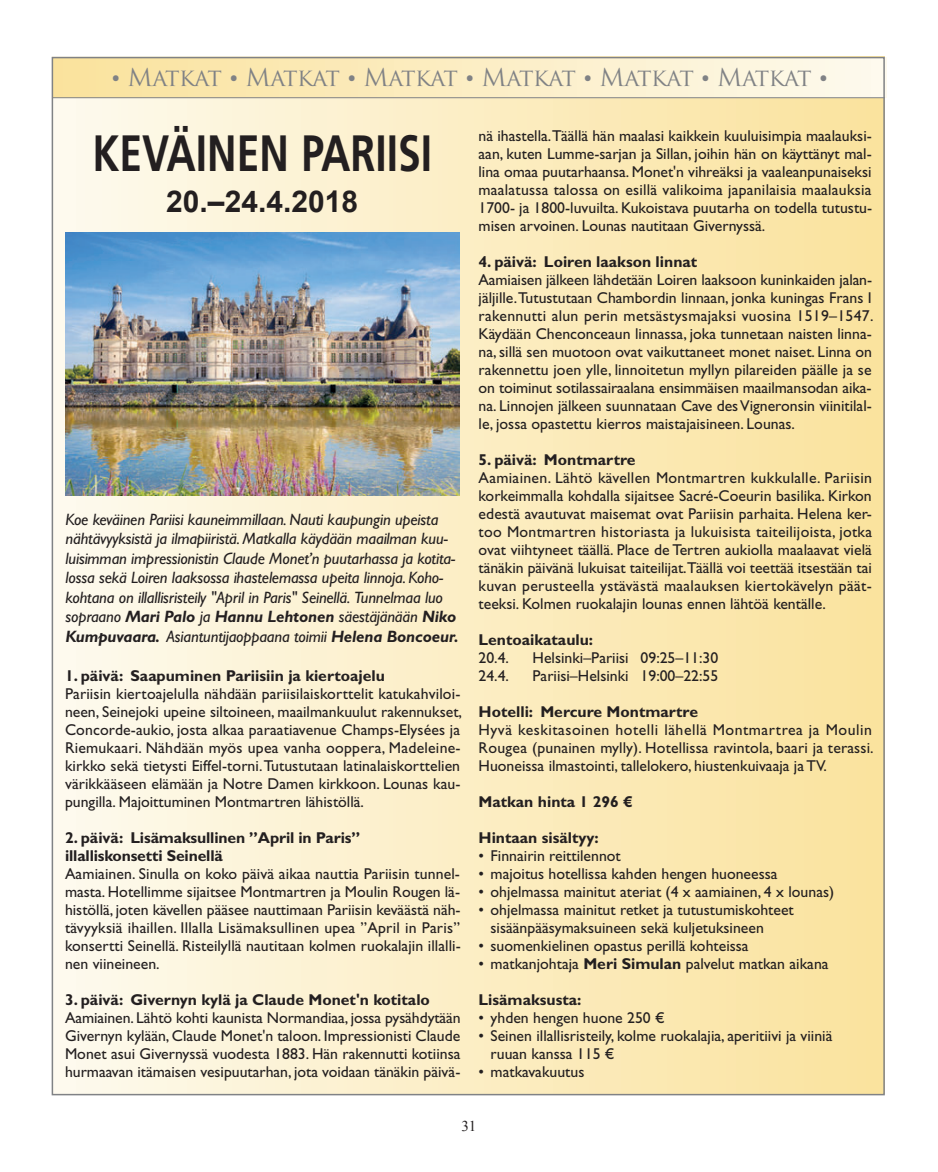
<style>
.page{position:relative;width:938px;height:1172px;background:#fff}
.page>*{position:absolute;margin:0;border:0;box-sizing:border-box;transform-origin:0 0}
.t1{font:700 51px "Frutiger LT Std";color:#231f20;scale:.8 1}
.t2{font:700 30px "Arial";color:#231f20}
.t3{font:24px "Trajan Pro";letter-spacing:-.025em;color:#808285}
.t4{font:italic 16.5px/19.5px "Gill Sans Std";letter-spacing:-.01em;color:#231f20}
.t5{font:15.75px/18px "Gill Sans Std";color:#231f20;text-align:justify}
.t6{font:700 15.75px/18px "Gill Sans Std";color:#231f20}
.t7{font:15px "Times New Roman";color:#231f20}
.s1{font-family:"Myriad Pro";font-weight:600;font-size:37.5px}
.s2{font-weight:700}
</style>
<div class="page">
<div style="left:53px;top:57px;width:832px;height:1036px;background:linear-gradient(to right,#fdfaee,#f9e19c)"></div>
<div style="left:54px;top:57px;width:832px;height:40px;background:linear-gradient(to right,#fae29c,#fcf9ec)"></div>
<hr style="left:53px;top:97px;width:832px;height:1px;background:#808285">
<img style="left:65px;top:233px;width:394px;height:262px">
<h3 class="t3" style="left:111px;top:62px;width:718px"><span class="s1">·</span> Matkat <span class="s1">·</span> Matkat <span class="s1">·</span> Matkat <span class="s1">·</span> Matkat <span class="s1">·</span> Matkat <span class="s1">·</span> Matkat <span class="s1">·</span></h3>
<h1 class="t1" style="left:92px;top:124px;width:426px">KEVÄINEN PARIISI</h1>
<h2 class="t2" style="left:166px;top:181px;width:193px">20.–24.4.2018</h2>
<p class="t4" style="left:66px;top:510px;width:395px">Koe keväinen Pariisi kauneimmillaan. Nauti kaupungin upeista nähtävyyksistä ja ilmapiiristä. Matkalla käydään maailman kuu&shy;luisimman impressionistin Claude Monet’n puutarhassa ja kotita&shy;lossa sekä Loiren laaksossa ihastelemassa upeita linnoja. Koho&shy;kohtana on illallisristeily "April in Paris" Seinellä. Tunnelmaa luo sopraano <span class="s2">Mari Palo</span> ja <span class="s2">Hannu Lehtonen</span> säestäjänään <span class="s2">Niko Kumpuvaara.</span> Asiantuntijaoppaana toimii <span class="s2">Helena Boncoeur.</span></p>
<p class="t6" style="left:65px;top:666px;width:321px">1. päivä: Saapuminen Pariisiin ja kiertoajelu</p>
<p class="t5" style="left:65px;top:685px;width:398px">Pariisin kiertoajelulla nähdään pariisilaiskorttelit katukahviloi&shy;neen, Seinejoki upeine siltoineen, maailmankuulut rakennukset, Concorde-aukio, josta alkaa paraatiavenue Champs-Elysées ja Riemukaari. Nähdään myös upea vanha ooppera, Madeleine&shy;kirkko sekä tietysti Eiffel-torni. Tutustutaan latinalaiskorttelien värikkääseen elämään ja Notre Damen kirkkoon. Lounas kau&shy;pungilla. Majoittuminen Montmartren lähistöllä.</p>
<p class="t6" style="left:65px;top:828px;width:297px">2. päivä: Lisämaksullinen ”April in Paris” illalliskonsetti Seinellä</p>
<p class="t5" style="left:65px;top:865px;width:397px">Aamiainen. Sinulla on koko päivä aikaa nauttia Pariisin tunnel&shy;masta. Hotellimme sijaitsee Montmartren ja Moulin Rougen lä&shy;histöllä, joten kävellen pääsee nauttimaan Pariisin keväästä näh&shy;tävyyksiä ihaillen. Illalla Lisämaksullinen upea ”April in Paris” konsertti Seinellä. Risteilyllä nautitaan kolmen ruokalajin illalli&shy;nen viineineen.</p>
<p class="t6" style="left:65px;top:991px;width:366px">3. päivä: Givernyn kylä ja Claude Monet'n kotitalo</p>
<p class="t5" style="left:65px;top:1009px;width:397px">Aamiainen. Lähtö kohti kaunista Normandiaa, jossa pysähdytään Givernyn kylään, Claude Monet'n taloon. Impressionisti Claude Monet asui Givernyssä vuodesta 1883. Hän rakennutti kotiinsa hurmaavan itämaisen vesipuutarhan, jota voidaan tänäkin päivä-</p>
<p class="t5" style="left:479px;top:126px;width:395px">nä ihastella.Täällä hän maalasi kaikkein kuuluisimpia maalauksi&shy;aan, kuten Lumme-sarjan ja Sillan, joihin hän on käyttänyt mal&shy;lina omaa puutarhaansa. Monet'n vihreäksi ja vaaleanpunaiseksi maalatussa talossa on esillä valikoima japanilaisia maalauksia 1700- ja 1800-luvuilta. Kukoistava puutarha on todella tutustu&shy;misen arvoinen. Lounas nautitaan Givernyssä.</p>
<p class="t6" style="left:479px;top:252px;width:220px">4. päivä: Loiren laakson linnat</p>
<p class="t5" style="left:479px;top:271px;width:396px;text-align:left">Aamiaisen jälkeen lähdetään Loiren laaksoon kuninkaiden jalan&shy;jäljille. Tutustutaan Chambordin linnaan, jonka kuningas Frans I rakennutti alun perin metsästysmajaksi vuosina 1519–1547.<br>Käydään Chenconceaun linnassa, joka tunnetaan naisten linna&shy;na, sillä sen muotoon ovat vaikuttaneet monet naiset. Linna on rakennettu joen ylle, linnoitetun myllyn pilareiden päälle ja se on toiminut sotilassairaalana ensimmäisen maailmansodan aika&shy;na. Linnojen jälkeen suunnataan Cave des Vigneronsin viinitilal&shy;le, jossa opastettu kierros maistajaisineen. Lounas.</p>
<p class="t6" style="left:479px;top:450px;width:158px">5. päivä: Montmartre</p>
<p class="t5" style="left:479px;top:469px;width:395px">Aamiainen. Lähtö kävellen Montmartren kukkulalle. Pariisin korkeimmalla kohdalla sijaitsee Sacré-Coeurin basilika. Kirkon edestä avautuvat maisemat ovat Pariisin parhaita. Helena ker&shy;too Montmartren historiasta ja lukuisista taiteilijoista, jotka ovat viihtyneet täällä. Place de Tertren aukiolla maalaavat vielä tänäkin päivänä lukuisat taiteilijat.Täällä voi teettää itsestään tai kuvan perusteella ystävästä maalauksen kiertokävelyn päät&shy;teeksi. Kolmen ruokalajin lounas ennen lähtöä kentälle.</p>
<p class="t6" style="left:479px;top:630px;width:116px">Lentoaikataulu:</p>
<p class="t5" style="left:479px;top:649px;width:32px">20.4.</p>
<p class="t5" style="left:533px;top:649px;width:187px">Helsinki–Pariisi 09:25–11:30</p>
<p class="t5" style="left:479px;top:667px;width:32px">24.4.</p>
<p class="t5" style="left:533px;top:667px;width:187px">Pariisi–Helsinki 19:00–22:55</p>
<p class="t6" style="left:479px;top:702px;width:221px">Hotelli: Mercure Montmartre</p>
<p class="t5" style="left:479px;top:721px;width:397px">Hyvä keskitasoinen hotelli lähellä Montmartrea ja Moulin Rougea (punainen mylly). Hotellissa ravintola, baari ja terassi.<br>Huoneissa ilmastointi, tallelokero, hiustenkuivaaja ja TV.</p>
<p class="t6" style="left:479px;top:792px;width:156px">Matkan hinta 1 296 €</p>
<p class="t6" style="left:479px;top:828px;width:122px">Hintaan sisältyy:</p>
<p class="t5" style="left:479px;top:847px;width:144px">• Finnairin reittilennot</p>
<p class="t5" style="left:479px;top:865px;width:301px">• majoitus hotellissa kahden hengen huoneessa</p>
<p class="t5" style="left:479px;top:883px;width:357px">• ohjelmassa mainitut ateriat (4 x aamiainen, 4 x lounas)</p>
<p class="t5" style="left:491px;top:901px;width:305px;text-indent:-12px">• ohjelmassa mainitut retket ja tutustumiskohteet sisäänpääsymaksuineen sekä kuljetuksineen</p>
<p class="t5" style="left:479px;top:937px;width:272px">• suomenkielinen opastus perillä kohteissa</p>
<p class="t5" style="left:479px;top:955px;width:352px">• matkanjohtaja <span class="s2">Meri Simulan</span> palvelut matkan aikana</p>
<p class="t6" style="left:479px;top:990px;width:104px">Lisämaksusta:</p>
<p class="t5" style="left:479px;top:1009px;width:188px">• yhden hengen huone 250 €</p>
<p class="t5" style="left:491px;top:1027px;width:343px;text-indent:-12px">• Seinen illallisristeily, kolme ruokalajia, aperitiivi ja viiniä ruuan kanssa 115 €</p>
<p class="t5" style="left:479px;top:1063px;width:107px">• matkavakuutus</p>
<p class="t7" style="left:461px;top:1116px;width:16px">31</p>
</div>
